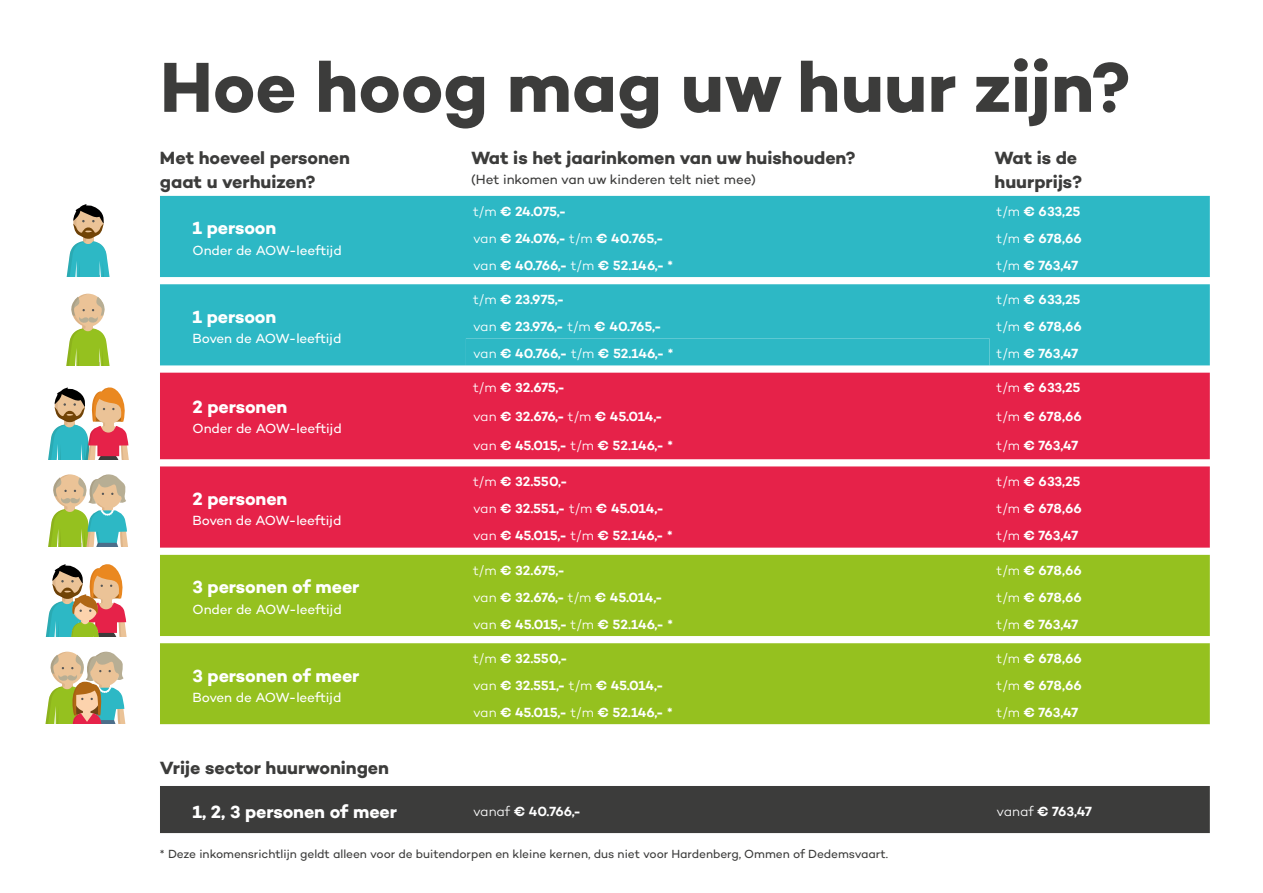
<style>
.page{position:relative;width:1263px;height:893px;background:#fff}
.page>*{position:absolute;margin:0;border:0;box-sizing:border-box;transform-origin:0 0}
.t1{font:700 72px "Campton";color:#3c3c3b}
.t2{font:700 18px/24px "Campton";letter-spacing:-.005em;color:#3c3c3b}
.t3{font:700 18px "Campton";letter-spacing:-.01em;color:#fff}
.t4{font:600 13.5px "Campton";letter-spacing:-.01em;color:#fff}
.t5{font:13.5px "Campton";letter-spacing:-.01em;color:#fff}
.t6{font:13.5px "Campton";letter-spacing:-.005em;color:#3c3c3b}
.t7{font:600 13.5px "Campton";letter-spacing:-.03em;color:#fff}
.t8{font:12px "Campton";letter-spacing:-.005em;color:#3c3c3b}
.s1{font-weight:300}
</style>
<div class="page">
<div style="left:160px;top:196px;width:1050px;height:82px;background:#2db8c5"></div>
<div style="left:160px;top:284px;width:1050px;height:81px;background:#2db8c5"></div>
<div style="left:160px;top:373px;width:1050px;height:175px;background:#e62249"></div>
<div style="left:160px;top:555px;width:1050px;height:169px;background:#95c11f"></div>
<svg style="left:160px;top:724px;width:1050px;height:1px"></svg>
<div style="left:160px;top:786px;width:1050px;height:47px;background:#3c3c3b"></div>
<svg style="left:66px;top:204px;width:44px;height:72px"></svg>
<svg style="left:66px;top:294px;width:44px;height:72px"></svg>
<svg style="left:48px;top:387px;width:81px;height:73px"></svg>
<svg style="left:48px;top:474px;width:80px;height:73px"></svg>
<svg style="left:45px;top:564px;width:82px;height:73px"></svg>
<svg style="left:45px;top:651px;width:81px;height:73px"></svg>
<h1 class="t1" style="left:160px;top:41px;width:972px">Hoe hoog mag uw huur zijn?</h1>
<h2 class="t2" style="left:160px;top:146px;width:191px">Met hoeveel personen gaat u verhuizen?</h2>
<h2 class="t2" style="left:471px;top:146px;width:386px">Wat is het jaarinkomen van uw huishouden?</h2>
<p class="t6" style="left:471px;top:171px;width:286px">(Het inkomen van uw kinderen telt niet mee)</p>
<h2 class="t2" style="left:994px;top:146px;width:89px">Wat is de huurprijs?</h2>
<h2 class="t3" style="left:192px;top:217px;width:85px">1 persoon</h2>
<p class="t5" style="left:192px;top:242px;width:151px">Onder de AOW-leeftijd</p>
<h2 class="t3" style="left:192px;top:305px;width:85px">1 persoon</h2>
<p class="t5" style="left:192px;top:330px;width:150px">Boven de AOW-leeftijd</p>
<h2 class="t3" style="left:192px;top:395px;width:96px">2 personen</h2>
<p class="t5" style="left:192px;top:420px;width:151px">Onder de AOW-leeftijd</p>
<h2 class="t3" style="left:192px;top:487px;width:96px">2 personen</h2>
<p class="t5" style="left:192px;top:512px;width:150px">Boven de AOW-leeftijd</p>
<h2 class="t3" style="left:192px;top:576px;width:169px">3 personen of meer</h2>
<p class="t5" style="left:192px;top:601px;width:151px">Onder de AOW-leeftijd</p>
<h2 class="t3" style="left:192px;top:664px;width:169px">3 personen of meer</h2>
<p class="t5" style="left:192px;top:689px;width:150px">Boven de AOW-leeftijd</p>
<h2 class="t2" style="left:160px;top:755px;width:230px">Vrije sector huurwoningen</h2>
<p class="t4" style="left:473px;top:203px;width:95px"><span class="s1">t/m</span> € 24.075,-</p>
<p class="t4" style="left:997px;top:203px;width:85px"><span class="s1">t/m</span> € 633,25</p>
<p class="t7" style="left:473px;top:230px;width:192px"><span class="s1">van</span> € 24.076,- <span class="s1">t/m</span> € 40.765,-</p>
<p class="t4" style="left:997px;top:230px;width:87px"><span class="s1">t/m</span> € 678,66</p>
<p class="t4" style="left:473px;top:257px;width:201px"><span class="s1">van</span> € 40.766,- <span class="s1">t/m</span> € 52.146,- *</p>
<p class="t4" style="left:997px;top:257px;width:83px"><span class="s1">t/m</span> € 763,47</p>
<p class="t4" style="left:473px;top:291px;width:93px"><span class="s1">t/m</span> € 23.975,-</p>
<p class="t4" style="left:997px;top:291px;width:85px"><span class="s1">t/m</span> € 633,25</p>
<p class="t4" style="left:473px;top:318px;width:190px"><span class="s1">van</span> € 23.976,- <span class="s1">t/m</span> € 40.765,-</p>
<p class="t4" style="left:997px;top:318px;width:87px"><span class="s1">t/m</span> € 678,66</p>
<p class="t4" style="left:473px;top:345px;width:202px"><span class="s1">van</span> € 40.766,- <span class="s1">t/m</span> € 52.146,- *</p>
<p class="t4" style="left:997px;top:345px;width:83px"><span class="s1">t/m</span> € 763,47</p>
<p class="t4" style="left:473px;top:379px;width:93px"><span class="s1">t/m</span> € 32.675,-</p>
<p class="t4" style="left:997px;top:379px;width:85px"><span class="s1">t/m</span> € 633,25</p>
<p class="t4" style="left:473px;top:408px;width:191px"><span class="s1">van</span> € 32.676,- <span class="s1">t/m</span> € 45.014,-</p>
<p class="t4" style="left:997px;top:408px;width:87px"><span class="s1">t/m</span> € 678,66</p>
<p class="t4" style="left:473px;top:437px;width:201px"><span class="s1">van</span> € 45.015,- <span class="s1">t/m</span> € 52.146,- *</p>
<p class="t4" style="left:997px;top:437px;width:83px"><span class="s1">t/m</span> € 763,47</p>
<p class="t4" style="left:473px;top:473px;width:96px"><span class="s1">t/m</span> € 32.550,-</p>
<p class="t4" style="left:997px;top:473px;width:85px"><span class="s1">t/m</span> € 633,25</p>
<p class="t4" style="left:473px;top:500px;width:192px"><span class="s1">van</span> € 32.551,- <span class="s1">t/m</span> € 45.014,-</p>
<p class="t4" style="left:997px;top:500px;width:87px"><span class="s1">t/m</span> € 678,66</p>
<p class="t4" style="left:473px;top:527px;width:201px"><span class="s1">van</span> € 45.015,- <span class="s1">t/m</span> € 52.146,- *</p>
<p class="t4" style="left:997px;top:527px;width:83px"><span class="s1">t/m</span> € 763,47</p>
<p class="t4" style="left:473px;top:561px;width:93px"><span class="s1">t/m</span> € 32.675,-</p>
<p class="t4" style="left:997px;top:561px;width:87px"><span class="s1">t/m</span> € 678,66</p>
<p class="t4" style="left:473px;top:588px;width:191px"><span class="s1">van</span> € 32.676,- <span class="s1">t/m</span> € 45.014,-</p>
<p class="t4" style="left:997px;top:588px;width:87px"><span class="s1">t/m</span> € 678,66</p>
<p class="t4" style="left:473px;top:616px;width:201px"><span class="s1">van</span> € 45.015,- <span class="s1">t/m</span> € 52.146,- *</p>
<p class="t4" style="left:997px;top:616px;width:83px"><span class="s1">t/m</span> € 763,47</p>
<p class="t4" style="left:473px;top:650px;width:96px"><span class="s1">t/m</span> € 32.550,-</p>
<p class="t4" style="left:997px;top:650px;width:87px"><span class="s1">t/m</span> € 678,66</p>
<p class="t4" style="left:473px;top:677px;width:192px"><span class="s1">van</span> € 32.551,- <span class="s1">t/m</span> € 45.014,-</p>
<p class="t4" style="left:997px;top:677px;width:87px"><span class="s1">t/m</span> € 678,66</p>
<p class="t4" style="left:473px;top:704px;width:201px"><span class="s1">van</span> € 45.015,- <span class="s1">t/m</span> € 52.146,- *</p>
<p class="t4" style="left:997px;top:704px;width:83px"><span class="s1">t/m</span> € 763,47</p>
<h2 class="t3" style="left:192px;top:800px;width:206px">1, 2, 3 personen of meer</h2>
<p class="t4" style="left:473px;top:803px;width:109px"><span class="s1">vanaf</span> € 40.766,-</p>
<p class="t4" style="left:997px;top:803px;width:97px"><span class="s1">vanaf</span> € 763,47</p>
<p class="t8" style="left:160px;top:846px;width:730px">* Deze inkomensrichtlijn geldt alleen voor de buitendorpen en kleine kernen, dus niet voor Hardenberg, Ommen of Dedemsvaart.</p>
</div>
